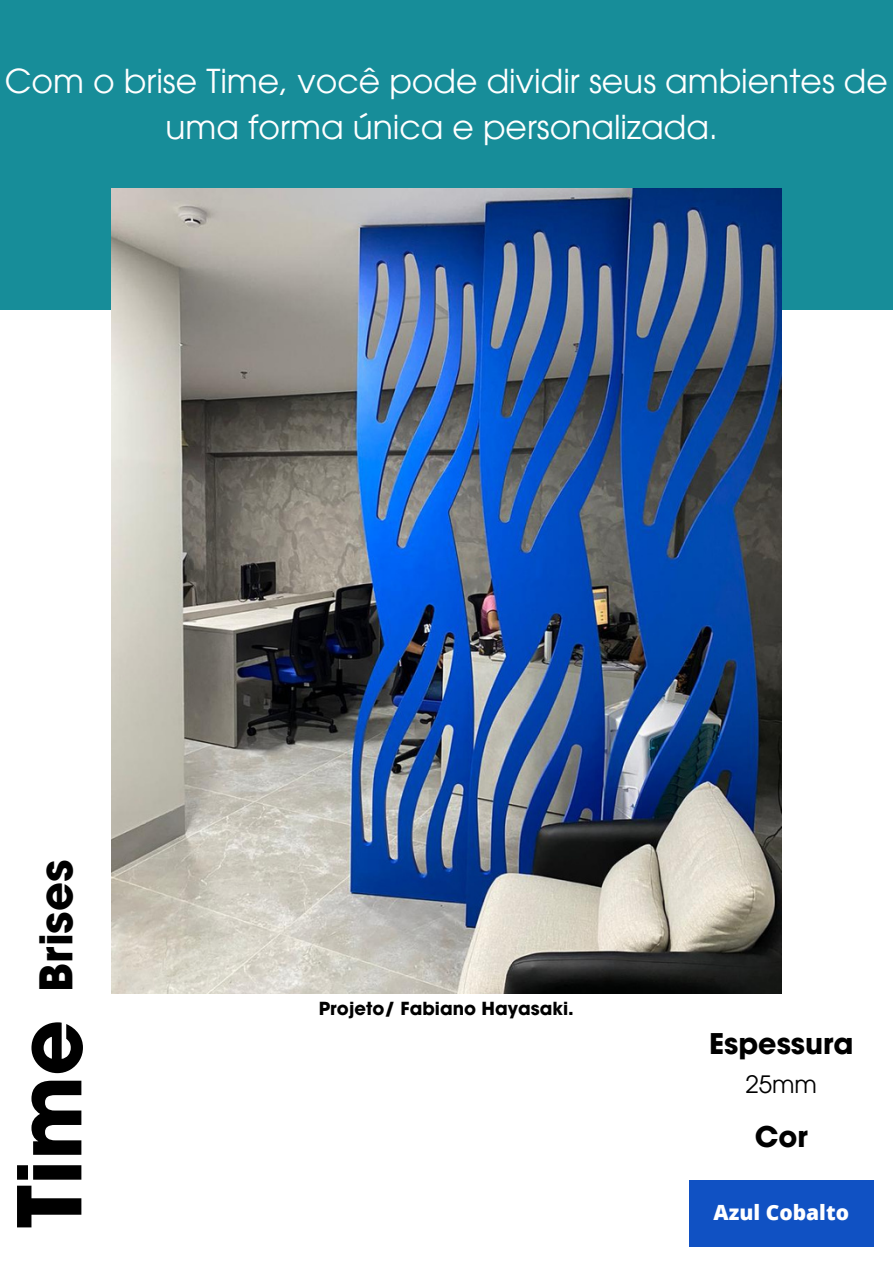
<style>
.page{position:relative;width:893px;height:1264px;background:#fff}
.page>*{position:absolute;margin:0;border:0;box-sizing:border-box;transform-origin:0 0}
.t1{font:700 86.85px "ITC Avant Garde Pro";color:#000}
.t2{font:700 45px "ITC Avant Garde Pro";color:#000}
.t3{font:33px/46px "ITC Avant Garde Pro";color:#fff;text-align:center}
.t4{font:700 28.5px "ITC Avant Garde Pro";color:#000}
.t5{font:24px "ITC Avant Garde Pro";color:#000}
.t6{font:800 21px "Open Sans";color:#fff}
.t7{font:700 18px "ITC Avant Garde Pro";color:#000}
</style>
<div class="page">
<div style="left:0;top:0;width:892px;height:310px;background:#178d99"></div>
<img style="left:111px;top:188px;width:670px;height:805px">
<div style="left:689px;top:1179px;width:184px;height:67px;background:#1051c3"></div>
<p class="t3" style="left:5px;top:62px;width:884px">Com o brise Time, você pode dividir seus ambientes de uma forma única e personalizada.</p>
<p class="t2" style="left:39px;top:991px;width:134px;rotate:-90deg">Brises</p>
<p class="t1" style="left:17px;top:1228px;width:210px;rotate:-90deg">Time</p>
<p class="t7" style="left:319px;top:1001px;width:257px">Projeto/ Fabiano Hayasaki.</p>
<p class="t4" style="left:709px;top:1033px;width:146px">Espessura</p>
<p class="t5" style="left:745px;top:1075px;width:73px">25mm</p>
<p class="t4" style="left:754px;top:1125px;width:54px">Cor</p>
<p class="t6" style="left:713px;top:1197px;width:137px">Azul Cobalto</p>
</div>
